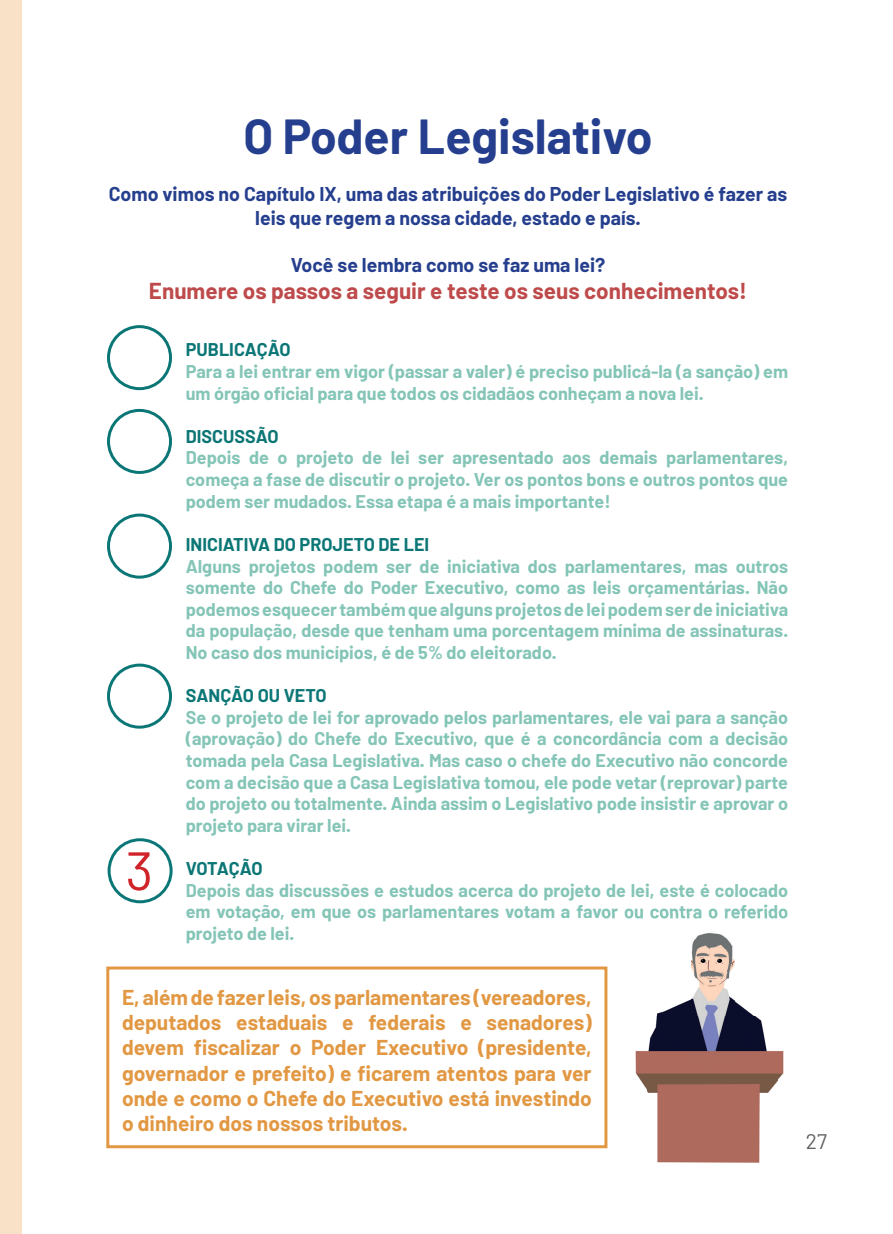
<style>
.page{position:relative;width:893px;height:1234px;background:#fff}
.page>*{position:absolute;margin:0;border:0;box-sizing:border-box;transform-origin:0 0}
.t1{font:54px "Barlow";color:#d1232a}
.t2{font:700 48px "Barlow";color:#253f8e}
.t3{font:700 22.5px "Barlow";color:#be4a4b}
.t4{font:700 21px/25.2px "Barlow";color:#e29843;text-align:justify}
.t5{font:21px "Barlow";color:#636366}
.t6{font:700 19.5px/23.4px "Barlow";color:#253f8e;text-align:center}
.t7{font:700 18px/21.6px "Barlow";color:#84c5b7;text-align:justify}
.t8{font:700 18px "Barlow";color:#0c7676}
</style>
<div class="page">
<div style="left:0;top:0;width:21px;height:1233px;background:#f8e1c6"></div>
<img style="left:691px;top:933px;width:44px;height:31px">
<img style="left:604px;top:964px;width:180px;height:199px">
<img style="left:604px;top:913px;width:184px;height:6px">
<div style="left:106px;top:966px;width:501px;height:181px;border:3px solid #e29843"></div>
<div style="left:107px;top:325px;width:65px;height:65px;border:3px solid #0b7676;border-radius:50%"></div>
<div style="left:107px;top:409px;width:65px;height:65px;border:3px solid #0b7676;border-radius:50%"></div>
<div style="left:107px;top:513px;width:65px;height:65px;border:3px solid #0b7676;border-radius:50%"></div>
<div style="left:107px;top:663px;width:65px;height:65px;border:3px solid #0b7676;border-radius:50%"></div>
<div style="left:108px;top:838px;width:65px;height:65px;border:3px solid #0b7676;border-radius:50%"></div>
<h2 class="t2" style="left:243px;top:107px;width:411px">O Poder Legislativo</h2>
<p class="t6" style="left:109px;top:182px;width:680px">Como vimos no Capítulo IX, uma das atribuições do Poder Legislativo é fazer as leis que regem a nossa cidade, estado e país.</p>
<p class="t6" style="left:291px;top:252px;width:316px">Você se lembra como se faz uma lei?</p>
<p class="t3" style="left:149px;top:276px;width:600px">Enumere os passos a seguir e teste os seus conhecimentos!</p>
<h1 class="t1" style="left:125px;top:837px;width:29px">3</h1>
<p class="t8" style="left:186px;top:338px;width:106px">PUBLICAÇÃO</p>
<p class="t7" style="left:186px;top:360px;width:604px">Para a lei entrar em vigor (passar a valer) é preciso publicá-la (a sanção) em um órgão oficial para que todos os cidadãos conheçam a nova lei.</p>
<p class="t8" style="left:186px;top:425px;width:94px">DISCUSSÃO</p>
<p class="t7" style="left:186px;top:447px;width:604px">Depois de o projeto de lei ser apresentado aos demais parlamentares, começa a fase de discutir o projeto. Ver os pontos bons e outros pontos que podem ser mudados. Essa etapa é a mais importante!</p>
<p class="t8" style="left:186px;top:533px;width:245px">INICIATIVA DO PROJETO DE LEI</p>
<p class="t7" style="left:186px;top:555px;width:604px">Alguns projetos podem ser de iniciativa dos parlamentares, mas outros somente do Chefe do Poder Executivo, como as leis orçamentárias. Não podemos esquecer também que alguns projetos de lei podem ser de iniciativa da população, desde que tenham uma porcentagem mínima de assinaturas.<br>No caso dos municípios, é de 5% do eleitorado.</p>
<p class="t8" style="left:186px;top:684px;width:142px">SANÇÃO OU VETO</p>
<p class="t7" style="left:186px;top:706px;width:604px">Se o projeto de lei for aprovado pelos parlamentares, ele vai para a sanção (aprovação) do Chefe do Executivo, que é a concordância com a decisão tomada pela Casa Legislativa. Mas caso o chefe do Executivo não concorde com a decisão que a Casa Legislativa tomou, ele pode vetar (reprovar) parte do projeto ou totalmente. Ainda assim o Legislativo pode insistir e aprovar o projeto para virar lei.</p>
<p class="t8" style="left:186px;top:857px;width:78px">VOTAÇÃO</p>
<p class="t7" style="left:186px;top:879px;width:604px">Depois das discussões e estudos acerca do projeto de lei, este é colocado em votação, em que os parlamentares votam a favor ou contra o referido projeto de lei.</p>
<p class="t4" style="left:122px;top:984px;width:471px">E, além de fazer leis, os parlamentares (vereadores, deputados estaduais e federais e senadores) devem fiscalizar o Poder Executivo (presidente, governador e prefeito) e ficarem atentos para ver onde e como o Chefe do Executivo está investindo o dinheiro dos nossos tributos.</p>
<p class="t5" style="left:806px;top:1127px;width:23px">27</p>
</div>
